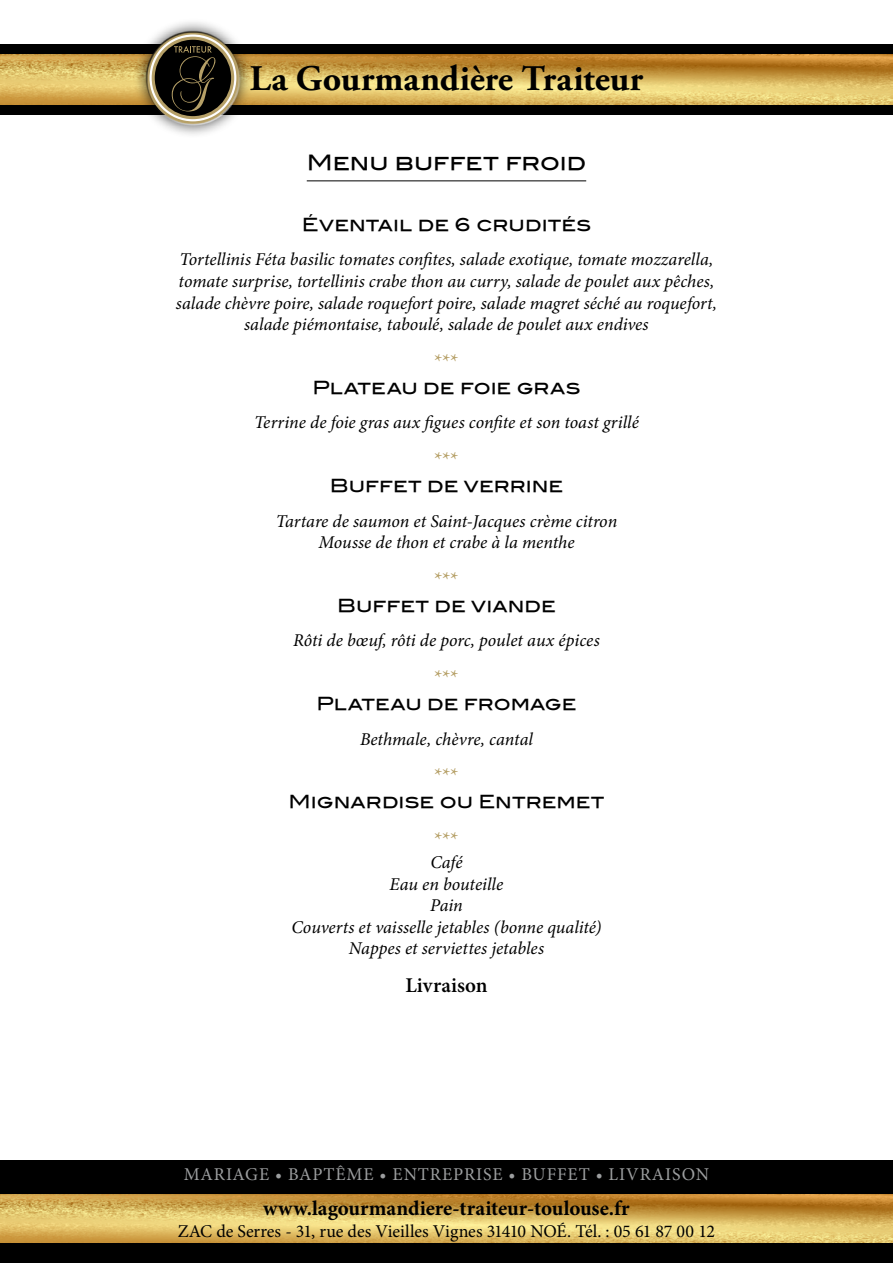
<style>
.page{position:relative;width:893px;height:1263px;background:#fff}
.page>*{position:absolute;margin:0;border:0;box-sizing:border-box;transform-origin:0 0}
.t1{font:700 36px "Adobe Garamond Pro";color:#000}
.t2{font:700 21px "Minion Pro";color:#000}
.t3{font:21px "Minion Pro";color:#b6a067}
.t4{font:21px "Blair Md ITCTT Medium";color:#000}
.t5{font:600 21px "Minion Pro";letter-spacing:.005em;color:#000}
.t6{font:italic 18px/21.6px "Minion Pro";letter-spacing:-.005em;color:#000;text-align:center}
.t7{font:18px "Blair Md ITCTT Medium";letter-spacing:.005em;color:#000}
.t8{font:18px "Minion Pro";letter-spacing:-.01em;color:#000}
.t9{font:18px "Minion Pro";letter-spacing:.05em;color:#9c9e9f}
</style>
<div class="page">
<img style="left:0;top:54px;width:893px;height:51px">
<img style="left:0;top:1193px;width:893px;height:51px">
<div style="left:0;top:44px;width:893px;height:10px;background:#000"></div>
<div style="left:0;top:1160px;width:893px;height:33px;background:#000"></div>
<div style="left:0;top:1244px;width:893px;height:19px;background:#000"></div>
<div style="left:0;top:105px;width:893px;height:9px;background:#000"></div>
<div style="left:133px;top:18px;width:120px;height:120px;background:#000;opacity:.75"></div>
<div style="left:150px;top:58px;width:90px;height:67px;background:#fff;opacity:.75"></div>
<div style="left:146px;top:31px;width:91px;height:78px;background:#000;opacity:.75"></div>
<hr style="left:307px;top:180px;width:279px;height:1px;background:#000">
<h1 class="t1" style="left:250px;top:57px;width:395px">La Gourmandière Traiteur</h1>
<p class="t4" style="left:307px;top:146px;width:281px">Menu buffet froid</p>
<p class="t7" style="left:302px;top:210px;width:291px">Éventail de 6 crudités</p>
<p class="t6" style="left:176px;top:249px;width:542px">Tortellinis Féta basilic tomates confites, salade exotique, tomate mozzarella, tomate surprise, tortellinis crabe thon au curry, salade de poulet aux pêches, salade chèvre poire, salade roquefort poire, salade magret séché au roquefort, salade piémontaise, taboulé, salade de poulet aux endives</p>
<p class="t3" style="left:434px;top:347px;width:26px">***</p>
<p class="t7" style="left:313px;top:373px;width:269px">Plateau de foie gras</p>
<p class="t6" style="left:254px;top:412px;width:386px">Terrine de foie gras aux figues confite et son toast grillé</p>
<p class="t3" style="left:434px;top:446px;width:26px">***</p>
<p class="t7" style="left:330px;top:471px;width:235px">Buffet de verrine</p>
<p class="t6" style="left:276px;top:510px;width:343px">Tartare de saumon et Saint-Jacques crème citron<br>Mousse de thon et crabe à la menthe</p>
<p class="t3" style="left:434px;top:565px;width:26px">***</p>
<p class="t7" style="left:337px;top:591px;width:220px">Buffet de viande</p>
<p class="t6" style="left:293px;top:630px;width:308px">Rôti de bœuf, rôti de porc, poulet aux épices</p>
<p class="t3" style="left:434px;top:663px;width:26px">***</p>
<p class="t7" style="left:316px;top:689px;width:262px">Plateau de fromage</p>
<p class="t6" style="left:360px;top:728px;width:174px">Bethmale, chèvre, cantal</p>
<p class="t3" style="left:434px;top:762px;width:26px">***</p>
<p class="t7" style="left:288px;top:787px;width:317px">Mignardise ou Entremet</p>
<p class="t3" style="left:434px;top:825px;width:26px">***</p>
<p class="t6" style="left:291px;top:851px;width:311px">Café<br>Eau en bouteille<br>Pain<br>Couverts et vaisselle jetables (bonne qualité)<br>Nappes et serviettes jetables</p>
<p class="t5" style="left:405px;top:973px;width:84px">Livraison</p>
<p class="t9" style="left:184px;top:1162px;width:527px">MARIAGE • BAPTÊME • ENTREPRISE • BUFFET • LIVRAISON</p>
<p class="t2" style="left:263px;top:1194px;width:368px">www.lagourmandiere-traiteur-toulouse.fr</p>
<p class="t8" style="left:178px;top:1219px;width:539px">ZAC de Serres - 31, rue des Vieilles Vignes 31410 NOÉ. Tél. : 05 61 87 00 12</p>
</div>
